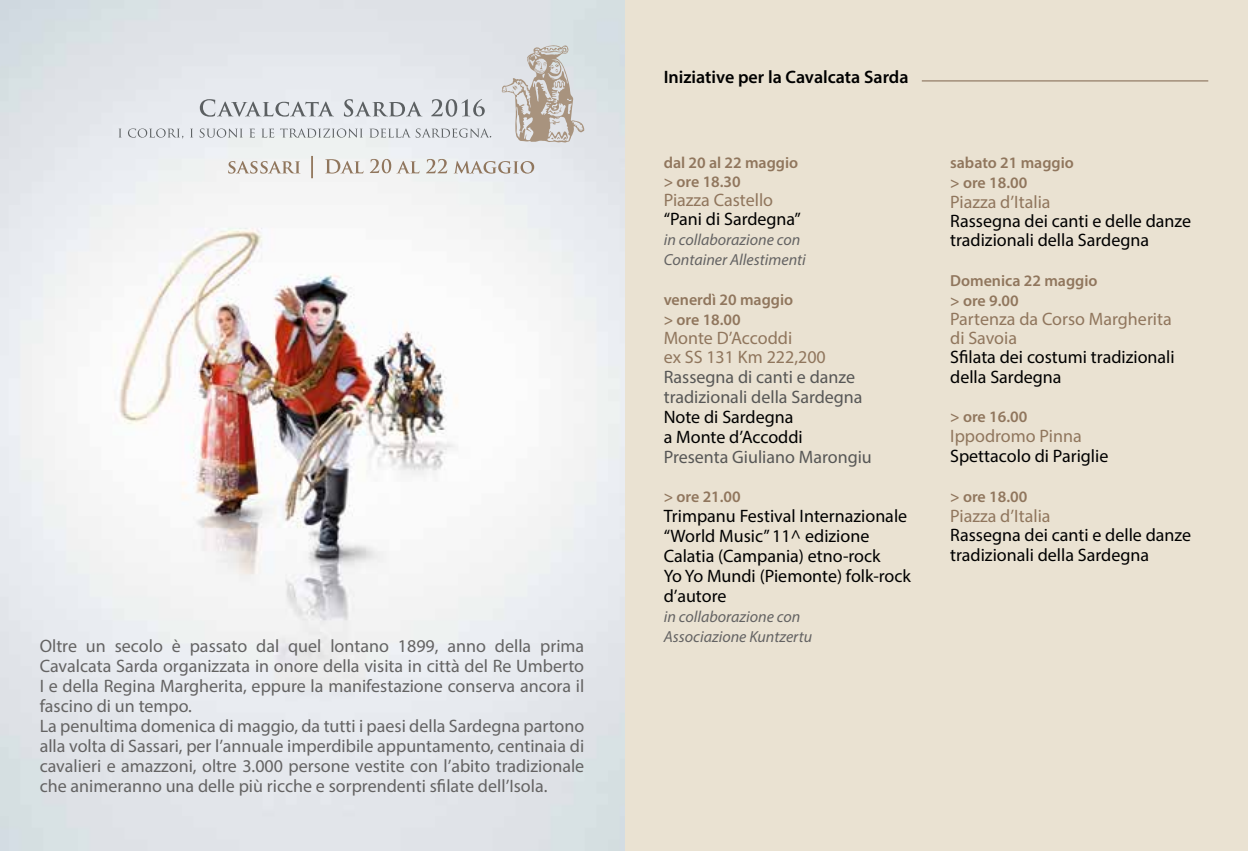
<style>
.page{position:relative;width:1248px;height:851px;background:#fff}
.page>*{position:absolute;margin:0;border:0;box-sizing:border-box;transform-origin:0 0}
.t1{font:18px/20px "Myriad Pro";color:#646363}
.t2{font:18px/20px "Myriad Pro";color:#000}
.t3{font:18px/19px "Myriad Pro";color:#90765d}
.t4{font:18px/20px "Myriad Pro";color:#575756}
.t5{font:600 18px "Myriad Pro";color:#000}
.t6{font:600 16px/20px "Myriad Pro";color:#90765d}
.t7{font:italic 16px/20px "Myriad Pro";color:#646363}
</style>
<div class="page">
<div style="left:624px;top:0;width:623px;height:850px;background:#eae2d2"></div>
<img style="left:0;top:0;width:624px;height:850px">
<hr style="left:921px;top:80px;width:287px;height:2px;background:#a28e79">
<svg style="left:228px;top:161px;width:72px;height:12px"></svg>
<svg style="left:325px;top:159px;width:38px;height:14px"></svg>
<svg style="left:426px;top:159px;width:21px;height:14px"></svg>
<svg style="left:453px;top:161px;width:81px;height:12px"></svg>
<hr style="left:311px;top:156px;width:2px;height:22px;background:#957a60">
<svg style="left:502px;top:44px;width:82px;height:99px;background:#ccc7c3"></svg>
<svg style="left:200px;top:99px;width:134px;height:18px;background:#c8cbd0"></svg>
<svg style="left:344px;top:99px;width:78px;height:18px"></svg>
<svg style="left:119px;top:129px;width:3px;height:8px"></svg>
<svg style="left:128px;top:128px;width:55px;height:11px"></svg>
<svg style="left:190px;top:129px;width:3px;height:8px"></svg>
<svg style="left:200px;top:128px;width:43px;height:10px"></svg>
<svg style="left:249px;top:128px;width:6px;height:9px"></svg>
<svg style="left:261px;top:128px;width:13px;height:9px"></svg>
<svg style="left:280px;top:128px;width:83px;height:10px"></svg>
<svg style="left:369px;top:128px;width:122px;height:10px"></svg>
<svg style="left:431px;top:99px;width:53px;height:18px"></svg>
<svg style="left:370px;top:159px;width:49px;height:14px"></svg>
<p class="t1" style="left:40px;top:636px;width:546px">Oltre un secolo è passato dal quel lontano 1899, anno della prima Cavalcata Sarda organizzata in onore della visita in città del Re Umberto I e della Regina Margherita, eppure la manifestazione conserva ancora il fascino di un tempo.<br>La penultima domenica di maggio, da tutti i paesi della Sardegna partono alla volta di Sassari, per l’annuale imperdibile appuntamento, centinaia di cavalieri e amazzoni, oltre 3.000 persone vestite con l’abito tradizionale che animeranno una delle più ricche e sorprendenti sfilate dell’Isola.</p>
<p class="t5" style="left:663px;top:65px;width:246px">Iniziative per la Cavalcata Sarda</p>
<p class="t6" style="left:663px;top:153px;width:136px;line-height:19px">dal 20 al 22 maggio &gt; ore 18.30</p>
<p class="t3" style="left:663px;top:190px;width:111px">Piazza Castello</p>
<p class="t2" style="left:663px;top:209px;width:139px">“Pani di Sardegna”</p>
<p class="t7" style="left:663px;top:229px;width:144px">in collaborazione con<br>Container Allestimenti</p>
<p class="t6" style="left:663px;top:289px;width:131px">venerdì 20 maggio &gt; ore 18.00</p>
<p class="t3" style="left:663px;top:328px;width:164px">Monte D’Accoddi<br>ex SS 131 Km 222,200</p>
<p class="t4" style="left:663px;top:367px;width:200px">Rassegna di canti e danze tradizionali della Sardegna</p>
<p class="t2" style="left:663px;top:407px;width:141px">Note di Sardegna a Monte d’Accoddi</p>
<p class="t4" style="left:663px;top:447px;width:210px">Presenta Giuliano Marongiu</p>
<p class="t6" style="left:663px;top:486px;width:79px">&gt; ore 21.00</p>
<p class="t2" style="left:663px;top:506px;width:249px">Trimpanu Festival Internazionale “World Music” 11^ edizione<br>Calatia (Campania) etno-rock<br>Yo Yo Mundi (Piemonte) folk-rock d’autore</p>
<p class="t7" style="left:663px;top:606px;width:150px">in collaborazione con<br>Associazione Kuntzertu</p>
<p class="t6" style="left:950px;top:152px;width:125px">sabato 21 maggio &gt; ore 18.00</p>
<p class="t3" style="left:950px;top:192px;width:102px">Piazza d’Italia</p>
<p class="t2" style="left:950px;top:211px;width:242px;line-height:19px">Rassegna dei canti e delle danze tradizionali della Sardegna</p>
<p class="t6" style="left:950px;top:270px;width:149px">Domenica 22 maggio &gt; ore 9.00</p>
<p class="t3" style="left:950px;top:309px;width:223px">Partenza da Corso Margherita di Savoia</p>
<p class="t2" style="left:950px;top:347px;width:226px">Sfilata dei costumi tradizionali della Sardegna</p>
<p class="t6" style="left:950px;top:406px;width:79px">&gt; ore 16.00</p>
<p class="t3" style="left:950px;top:426px;width:133px">Ippodromo Pinna</p>
<p class="t2" style="left:950px;top:446px;width:160px">Spettacolo di Pariglie</p>
<p class="t6" style="left:950px;top:486px;width:79px">&gt; ore 18.00</p>
<p class="t3" style="left:950px;top:506px;width:102px">Piazza d’Italia</p>
<p class="t2" style="left:950px;top:525px;width:242px">Rassegna dei canti e delle danze tradizionali della Sardegna</p>
</div>
